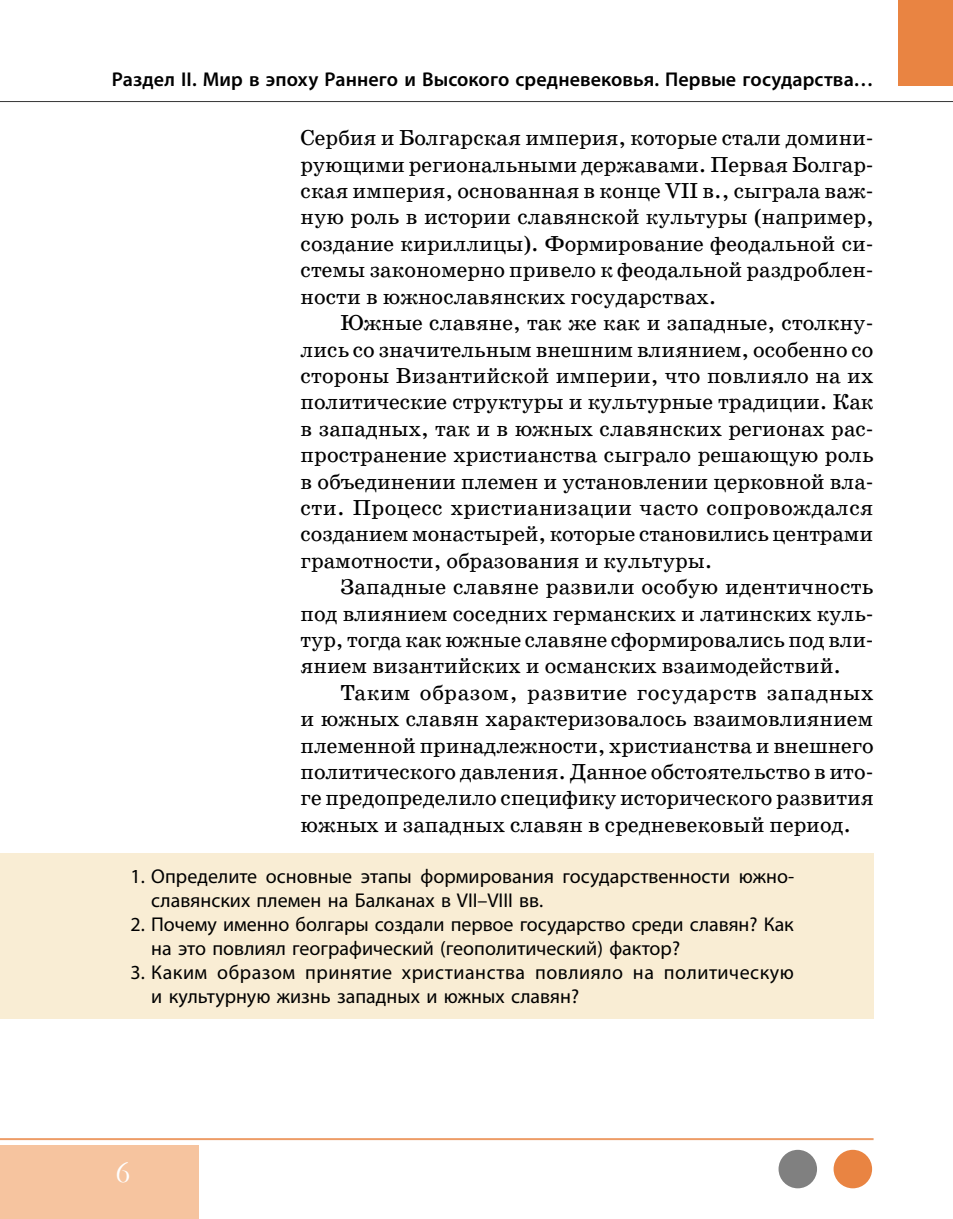
<style>
.page{position:relative;width:953px;height:1219px;background:#fff}
.page>*{position:absolute;margin:0;border:0;box-sizing:border-box;transform-origin:0 0}
.t1{font:32px "Garamond";color:#fff}
.t2{font:22px/26.4px "School Book Web";color:#000;text-align:justify}
.t3{font:20px/24px "Myriad Pro";color:#000}
.t4{font:20px/24px "Myriad Pro";letter-spacing:.025em;color:#000}
.t5{font:600 20px "Myriad Pro";letter-spacing:.005em;color:#000}
</style>
<div class="page">
<hr style="left:0;top:101px;width:952px;height:1px;background:#000">
<div style="left:898px;top:0;width:54px;height:86px;background:#e98442"></div>
<div style="left:0;top:1145px;width:198px;height:74px;background:#f6c49f"></div>
<div style="left:778px;top:1150px;width:39px;height:38px;background:#808080;border-radius:50%"></div>
<div style="left:833px;top:1150px;width:39px;height:38px;background:#e98442;border-radius:50%"></div>
<hr style="left:0;top:1138px;width:873px;height:2px;background:#e98442">
<div style="left:0;top:853px;width:873px;height:70px;background:#f9edd4"></div>
<div style="left:0;top:901px;width:873px;height:70px;background:#f9edd4"></div>
<div style="left:0;top:949px;width:873px;height:70px;background:#f9edd4"></div>
<p class="t5" style="left:112px;top:67px;width:763px">Раздел II. Мир в эпоху Раннего и Высокого средневековья. Первые государства…</p>
<p class="t2" style="left:300px;top:125px;width:574px">Сербия и Болгарская империя, которые стали домини&shy;рующими региональными державами. Первая Болгар&shy;ская империя, основанная в конце VII в., сыграла важ&shy;ную роль в истории славянской культуры (например, создание кириллицы). Формирование феодальной си&shy;стемы закономерно привело к феодальной раздроблен&shy;ности в южнославянских государствах.</p>
<p class="t2" style="left:300px;top:310px;width:574px;text-indent:40px">Южные славяне, так же как и западные, столкну&shy;лись со значительным внешним влиянием, особенно со стороны Византийской империи, что повлияло на их политические структуры и культурные традиции. Как в западных, так и в южных славянских регионах рас&shy;пространение христианства сыграло решающую роль в объединении племен и установлении церковной вла&shy;сти. Процесс христианизации часто сопровождался созданием монастырей, которые становились центрами грамотности, образования и культуры.</p>
<p class="t2" style="left:300px;top:574px;width:574px;text-indent:40px">Западные славяне развили особую идентичность под влиянием соседних германских и латинских куль&shy;тур, тогда как южные славяне сформировались под вли&shy;янием византийских и османских взаимодействий.</p>
<p class="t2" style="left:300px;top:679px;width:574px;text-indent:40px">Таким образом, развитие государств западных и южных славян характеризовалось взаимовлиянием племенной принадлежности, христианства и внешнего политического давления. Данное обстоятельство в ито&shy;ге предопределило специфику исторического развития южных и западных славян в средневековый период.</p>
<p class="t3" style="left:151px;top:863px;width:644px;text-indent:-21px">1. Определите основные этапы формирования государственности южно&shy;славянских племен на Балканах в VII–VIII вв.</p>
<p class="t3" style="left:151px;top:911px;width:644px;text-indent:-21px">2. Почему именно болгары создали первое государство среди славян? Как на это повлиял географический (геополитический) фактор?</p>
<p class="t4" style="left:151px;top:959px;width:644px;text-indent:-21px">3. Каким образом принятие христианства повлияло на политическую и культурную жизнь западных и южных славян?</p>
<h1 class="t1" style="left:115px;top:1150px;width:17px">6</h1>
</div>
